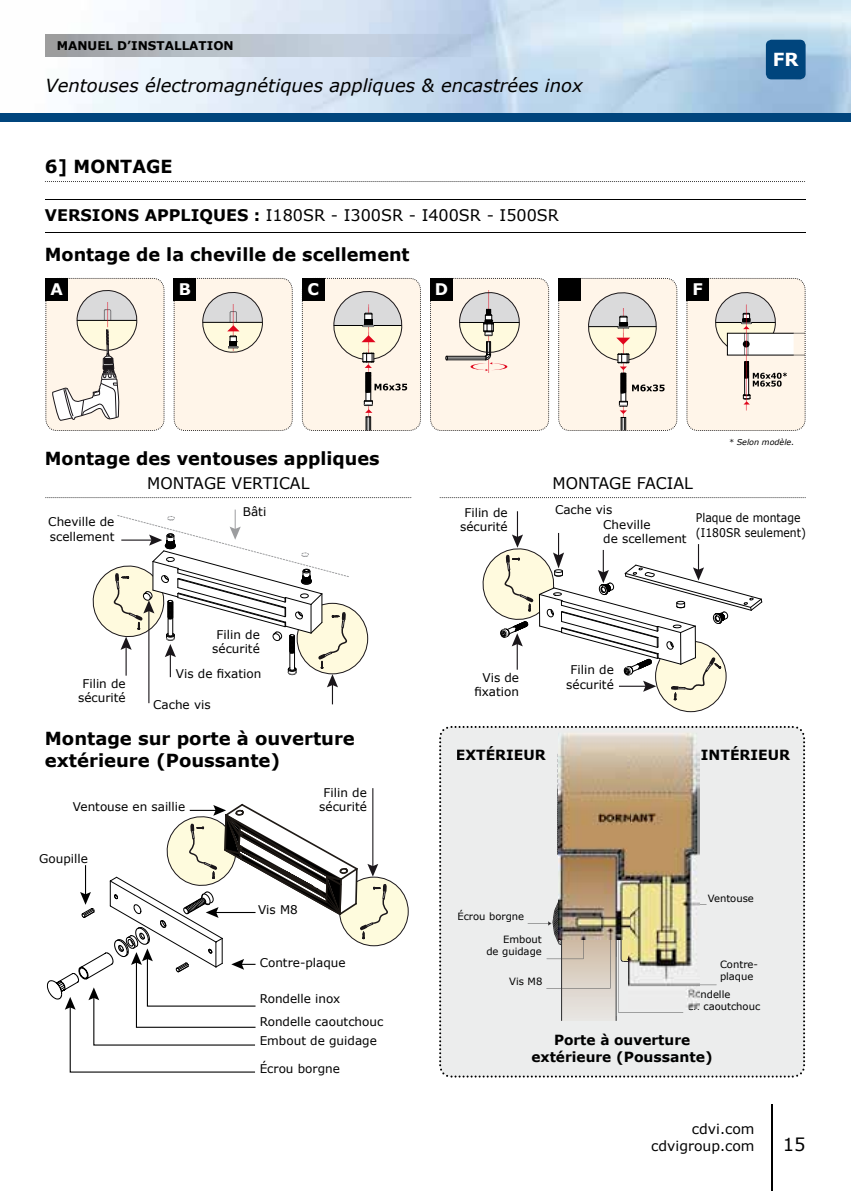
<style>
.page{position:relative;width:851px;height:1191px;background:#fff}
.page>*{position:absolute;margin:0;border:0;box-sizing:border-box;transform-origin:0 0}
.t1{font:700 18px/21.6px "Verdana";color:#000}
.t2{font:italic 18px "Verdana";color:#000}
.t3{font:700 18px "Verdana";color:#fff}
.t4{font:18px "Verdana";color:#000}
.t5{font:16px "Verdana";color:#000}
.t6{font:700 16px "Verdana";color:#fff}
.t7{font:700 14px/16.8px "Verdana";color:#000;text-align:center}
.t8{font:14px/16.8px "Verdana";color:#000;text-align:right}
.t9{font:12px/14.4px "Verdana";color:#000;text-align:center}
.t10{font:12px/14.4px "Verdana";color:#000;scale:.9 1}
.t11{font:700 12px "Verdana";color:#000}
.t12{font:10px/12px "Verdana";color:#000}
.t13{font:italic 8px "Verdana";color:#000}
.s1{font-weight:700}
</style>
<div class="page">
<img style="left:77px;top:0;width:773px;height:113px">
<div style="left:0;top:113px;width:850px;height:9px;background:#00457d"></div>
<img style="left:45px;top:34px;width:426px;height:23px">
<div style="left:765px;top:40px;width:40px;height:39px;background:#00457d;border-radius:6px"></div>
<div style="left:655px;top:641px;width:71px;height:70px;background:#fffade;border-radius:50%"></div>
<svg style="left:482px;top:511px;width:280px;height:189px"></svg>
<div style="left:297px;top:603px;width:70px;height:71px;background:#fffade;border-radius:50%"></div>
<svg style="left:92px;top:514px;width:261px;height:190px"></svg>
<hr style="left:771px;top:1104px;width:1px;height:87px;background:#000">
<svg style="left:45px;top:181px;width:760px;height:1px"></svg>
<hr style="left:45px;top:199px;width:760px;height:1px;background:#000">
<hr style="left:45px;top:232px;width:760px;height:1px;background:#000">
<div style="left:439px;top:726px;width:366px;height:351px;background:#eceded"></div>
<svg style="left:527px;top:900px;width:189px;height:120px;background:#dedbd6"></svg>
<svg style="left:557px;top:753px;width:1px;height:101px"></svg>
<div style="left:339px;top:877px;width:69px;height:68px;background:#fefbdd;border-radius:50%"></div>
<svg style="left:47px;top:788px;width:347px;height:285px"></svg>
<div style="left:457px;top:745px;width:89px;height:15px;background:#eceded"></div>
<div style="left:701px;top:745px;width:89px;height:15px;background:#eceded"></div>
<svg style="left:302px;top:278px;width:119px;height:153px;background:#efe6db"></svg>
<svg style="left:173px;top:278px;width:120px;height:153px;background:#f5ece1"></svg>
<svg style="left:45px;top:278px;width:119px;height:153px;background:#ede5db"></svg>
<svg style="left:430px;top:278px;width:119px;height:153px;background:#f2e9de"></svg>
<svg style="left:558px;top:278px;width:119px;height:153px;background:#efe6db"></svg>
<svg style="left:686px;top:278px;width:119px;height:153px;background:#efe6dc"></svg>
<div style="left:45px;top:278px;width:23px;height:22px;background:#000"></div>
<div style="left:686px;top:278px;width:23px;height:22px;background:#000"></div>
<div style="left:173px;top:278px;width:23px;height:22px;background:#000"></div>
<div style="left:302px;top:278px;width:22px;height:22px;background:#000"></div>
<div style="left:430px;top:278px;width:22px;height:22px;background:#000"></div>
<div style="left:558px;top:278px;width:23px;height:22px;background:#000"></div>
<svg style="left:45px;top:497px;width:366px;height:1px"></svg>
<svg style="left:439px;top:497px;width:366px;height:1px"></svg>
<img style="left:628px;top:730px;width:71px;height:278px">
<img style="left:558px;top:730px;width:72px;height:209px">
<p class="t11" style="left:57px;top:38px;width:178px">MANUEL D’INSTALLATION</p>
<h1 class="t2" style="left:45px;top:74px;width:538px">Ventouses électromagnétiques appliques &amp; encastrées inox</h1>
<h1 class="t1" style="left:45px;top:155px;width:129px">6] MONTAGE</h1>
<h2 class="t5" style="left:45px;top:205px;width:515px"><span class="s1">VERSIONS APPLIQUES :</span> I180SR - I300SR - I400SR - I500SR</h2>
<h1 class="t1" style="left:45px;top:244px;width:366px">Montage de la cheville de scellement</h1>
<h2 class="t6" style="left:50px;top:279px;width:14px">A</h2>
<h2 class="t6" style="left:179px;top:279px;width:14px">B</h2>
<h2 class="t6" style="left:307px;top:279px;width:13px">C</h2>
<h2 class="t6" style="left:434px;top:279px;width:15px">D</h2>
<h2 class="t6" style="left:692px;top:279px;width:12px">F</h2>
<h1 class="t3" style="left:772px;top:48px;width:27px">FR</h1>
<h1 class="t1" style="left:45px;top:448px;width:336px">Montage des ventouses appliques</h1>
<h2 class="t5" style="left:147px;top:472px;width:164px">MONTAGE VERTICAL</h2>
<h2 class="t5" style="left:552px;top:472px;width:142px">MONTAGE FACIAL</h2>
<p class="t13" style="left:728px;top:437px;width:67px">* Selon modèle.</p>
<p class="t9" style="left:243px;top:504px;width:25px">Bâti</p>
<p class="t9" style="left:48px;top:515px;width:68px;text-align:left">Cheville de scellement</p>
<p class="t9" style="left:460px;top:505px;width:49px">Filin de sécurité</p>
<p class="t9" style="left:555px;top:502px;width:59px">Cache vis</p>
<p class="t9" style="left:603px;top:517px;width:85px;text-align:left">Cheville<br>de scellement</p>
<p class="t10" style="left:695px;top:511px;width:124px">Plaque de montage (I180SR seulement)</p>
<p class="t9" style="left:78px;top:676px;width:49px">Filin de sécurité</p>
<p class="t9" style="left:212px;top:627px;width:49px">Filin de sécurité</p>
<p class="t9" style="left:176px;top:667px;width:87px">Vis de fixation</p>
<p class="t9" style="left:153px;top:697px;width:59px">Cache vis</p>
<p class="t9" style="left:474px;top:670px;width:46px;text-align:right">Vis de fixation</p>
<p class="t9" style="left:566px;top:662px;width:49px">Filin de sécurité</p>
<h1 class="t1" style="left:45px;top:728px;width:311px">Montage sur porte à ouverture extérieure (Poussante)</h1>
<p class="t9" style="left:73px;top:799px;width:114px">Ventouse en saillie</p>
<p class="t9" style="left:39px;top:851px;width:50px">Goupille</p>
<p class="t9" style="left:319px;top:785px;width:49px">Filin de sécurité</p>
<p class="t9" style="left:258px;top:902px;width:41px">Vis M8</p>
<p class="t9" style="left:260px;top:955px;width:87px">Contre-plaque</p>
<p class="t7" style="left:456px;top:746px;width:91px">EXTÉRIEUR</p>
<p class="t7" style="left:700px;top:746px;width:91px">INTÉRIEUR</p>
<p class="t12" style="left:457px;top:910px;width:68px">Écrou borgne</p>
<p class="t12" style="left:486px;top:933px;width:57px;text-align:right">Embout<br>de guidage</p>
<p class="t12" style="left:509px;top:975px;width:35px">Vis M8</p>
<p class="t12" style="left:707px;top:892px;width:48px">Ventouse</p>
<p class="t12" style="left:719px;top:959px;width:40px">Contre&shy;plaque</p>
<p class="t9" style="left:260px;top:991px;width:82px">Rondelle inox</p>
<p class="t12" style="left:687px;top:988px;width:74px">Rondelle<br>en caoutchouc</p>
<p class="t9" style="left:260px;top:1015px;width:125px">Rondelle caoutchouc</p>
<p class="t9" style="left:260px;top:1033px;width:119px">Embout de guidage</p>
<p class="t9" style="left:260px;top:1061px;width:82px">Écrou borgne</p>
<p class="t7" style="left:531px;top:1031px;width:183px">Porte à ouverture extérieure (Poussante)</p>
<p class="t8" style="left:651px;top:1121px;width:105px">cdvi.com cdvigroup.com</p>
<h1 class="t4" style="left:782px;top:1133px;width:24px">15</h1>
</div>
